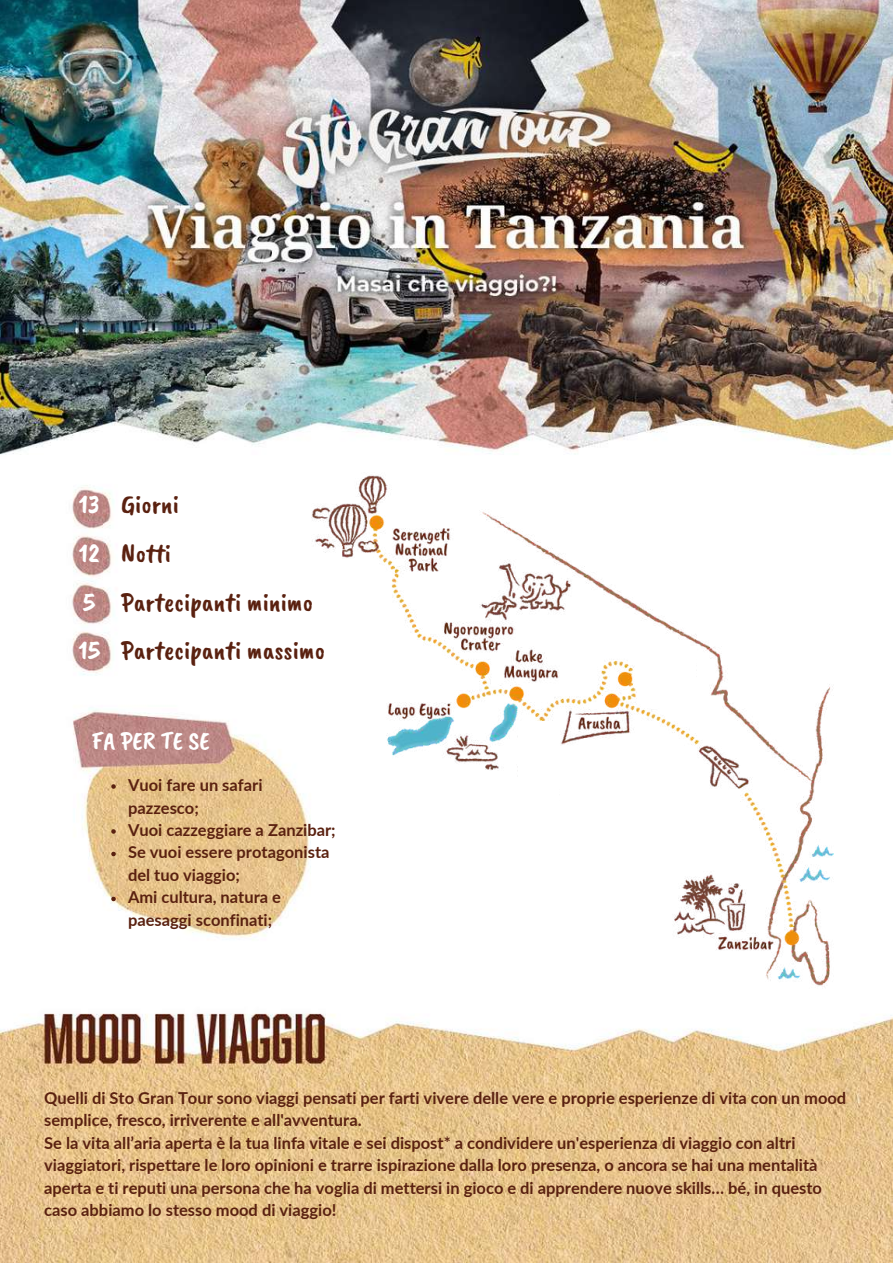
<style>
.page{position:relative;width:893px;height:1264px;background:#fff}
.page>*{position:absolute;margin:0;border:0;box-sizing:border-box;transform-origin:0 0}
.t1{font:27px/48.8px "Caveat Brush";color:#5a2110}
.t2{font:27px/48.8px "Caveat Brush";color:#fff}
.t3{font:25.5px "Caveat Brush";color:#fff}
.t4{font:700 16.5px/22.5px "Lato";color:#5a2110}
</style>
<div class="page">
<img style="left:0;top:0;width:892px;height:1262px">
<img style="left:311px;top:472px;width:524px;height:524px">
<div style="left:489px;top:777px;width:64px;height:61px;background:#fff"></div>
<svg style="left:111px;top:784px;width:5px;height:4px"></svg>
<svg style="left:111px;top:829px;width:5px;height:4px"></svg>
<svg style="left:111px;top:851px;width:5px;height:5px"></svg>
<svg style="left:111px;top:896px;width:5px;height:5px"></svg>
<div style="left:518px;top:721px;width:41px;height:81px;background:#fff"></div>
<div style="left:637px;top:646px;width:58px;height:57px;background:#fff"></div>
<h1 class="t2" style="left:79px;top:479px;width:23px">13<br>12<br>5<br>15</h1>
<h1 class="t1" style="left:121px;top:479px;width:205px">Giorni<br>Notti<br>Partecipanti minimo<br>Partecipanti massimo</h1>
<h2 class="t3" style="left:91px;top:724px;width:120px">FA PER TE SE</h2>
<p class="t4" style="left:128px;top:773px;width:209px">Vuoi fare un safari pazzesco;<br>Vuoi cazzeggiare a Zanzibar;<br>Se vuoi essere protagonista del tuo viaggio;<br>Ami cultura, natura e paesaggi sconfinati;</p>
<p class="t4" style="left:44px;top:1085px;width:803px">Quelli di Sto Gran Tour sono viaggi pensati per farti vivere delle vere e proprie esperienze di vita con un mood semplice, fresco, irriverente e all'avventura.<br>Se la vita all’aria aperta è la tua linfa vitale e sei dispost* a condividere un'esperienza di viaggio con altri viaggiatori, rispettare le loro opinioni e trarre ispirazione dalla loro presenza, o ancora se hai una mentalità aperta e ti reputi una persona che ha voglia di mettersi in gioco e di apprendere nuove skills… bé, in questo caso abbiamo lo stesso mood di viaggio!</p>
</div>
